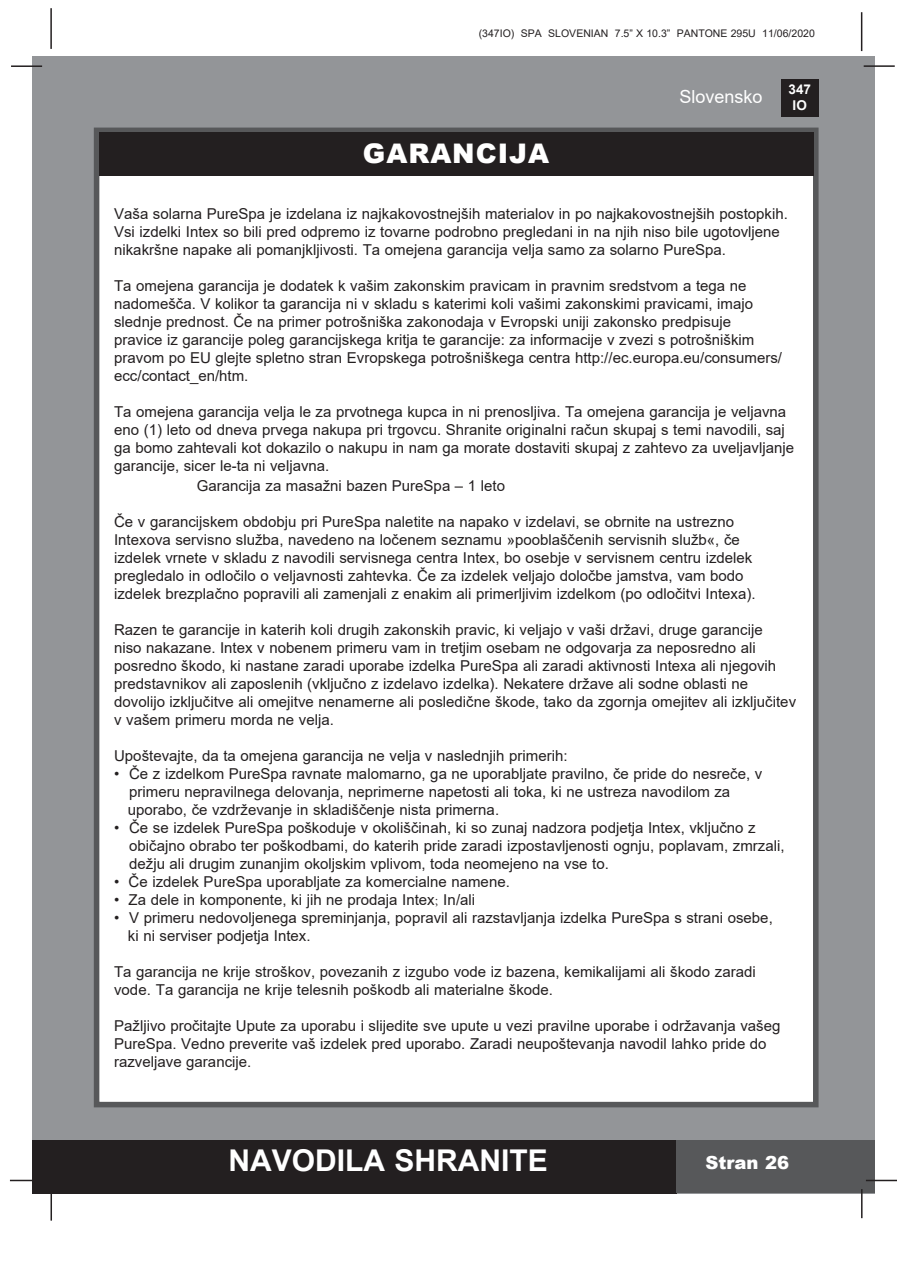
<style>
.page{position:relative;width:897px;height:1264px;background:#fff}
.page>*{position:absolute;margin:0;border:0;box-sizing:border-box;transform-origin:0 0}
.t1{font:700 30px "Arial";color:#fff}
.t2{font:900 27px "Arial";letter-spacing:.035em;color:#fff}
.t3{font:18px "Arial";color:#fff}
.t4{font:900 18px "Arial";color:#fff}
.t5{font:15px/18px "Arial";color:#231f20}
.t6{font:700 13.5px/16.2px "Arial";color:#fff;text-align:center}
.t7{font:10.5px "Arial";color:#231f20}
.s1{font-family:"Adobe Song Std";font-weight:300}
</style>
<div class="page">
<div style="left:33px;top:56px;width:842px;height:1137px;background:#939598"></div>
<div style="left:780px;top:79px;width:38px;height:38px;background:#231f20"></div>
<hr style="left:863px;top:65px;width:31px;height:2px;background:#231f20">
<hr style="left:50px;top:8px;width:2px;height:41px;background:#231f20">
<hr style="left:860px;top:12px;width:2px;height:39px;background:#231f20">
<div style="left:33px;top:1140px;width:644px;height:53px;background:#231f20"></div>
<div style="left:676px;top:1140px;width:199px;height:53px;background:#57585a"></div>
<hr style="left:865px;top:1179px;width:31px;height:2px;background:#231f20">
<hr style="left:860px;top:1189px;width:2px;height:29px;background:#231f20">
<hr style="left:50px;top:1190px;width:2px;height:30px;background:#231f20">
<hr style="left:10px;top:1179px;width:31px;height:2px;background:#231f20">
<hr style="left:11px;top:65px;width:31px;height:2px;background:#231f20">
<div style="left:94px;top:128px;width:724px;height:979px;background:#fff;border:6px solid #57585a"></div>
<div style="left:99px;top:132px;width:714px;height:44px;background:#231f20"></div>
<p class="t7" style="left:478px;top:26px;width:337px">(347IO) SPA SLOVENIAN 7.5” X 10.3” PANTONE 295U 11/06/2020</p>
<p class="t2" style="left:363px;top:134px;width:188px">GARANCIJA</p>
<p class="t3" style="left:679px;top:84px;width:85px">Slovensko</p>
<p class="t6" style="left:788px;top:81px;width:24px">347<br>IO</p>
<p class="t5" style="left:114px;top:204px;width:675px">Vaša solarna PureSpa je izdelana iz najkakovostnejših materialov in po najkakovostnejših postopkih.<br>Vsi izdelki Intex so bili pred odpremo iz tovarne podrobno pregledani in na njih niso bile ugotovljene nikakršne napake ali pomanjkljivosti. Ta omejena garancija velja samo za solarno PureSpa.</p>
<p class="t5" style="left:114px;top:276px;width:640px">Ta omejena garancija je dodatek k vašim zakonskim pravicam in pravnim sredstvom a tega ne nadomešča. V kolikor ta garancija ni v skladu s katerimi koli vašimi zakonskimi pravicami, imajo</p>
<p class="t5" style="left:114px;top:312px;width:618px">slednje prednost. Če na primer potrošniška zakonodaja v Evropski uniji zakonsko predpisuje</p>
<p class="t5" style="left:114px;top:330px;width:641px">pravice iz garancije poleg garancijskega kritja te garancije: za informacije v zvezi s potrošniškim</p>
<p class="t5" style="left:114px;top:348px;width:669px">pravom po EU glejte spletno stran Evropskega potrošniškega centra http://ec.europa.eu/consumers/ ecc/contact_en/htm.</p>
<p class="t5" style="left:114px;top:402px;width:681px">Ta omejena garancija velja le za prvotnega kupca in ni prenosljiva. Ta omejena garancija je veljavna eno (1) leto od dneva prvega nakupa pri trgovcu. Shranite originalni račun skupaj s temi navodili, saj ga bomo zahtevali kot dokazilo o nakupu in nam ga morate dostaviti skupaj z zahtevo za uveljavljanje garancije, sicer le-ta ni veljavna.</p>
<p class="t5" style="left:197px;top:476px;width:310px">Garancija za masažni bazen PureSpa – 1 leto</p>
<p class="t5" style="left:114px;top:512px;width:621px">Če v garancijskem obdobju pri PureSpa naletite na napako v izdelavi, se obrnite na ustrezno</p>
<p class="t5" style="left:114px;top:530px;width:627px">Intexova servisno služba, navedeno na ločenem seznamu »pooblaščenih servisnih služb«, če</p>
<p class="t5" style="left:114px;top:548px;width:639px">izdelek vrnete v skladu z navodili servisnega centra Intex, bo osebje v servisnem centru izdelek pregledalo in odločilo o veljavnosti zahtevka. Če za izdelek veljajo določbe jamstva, vam bodo</p>
<p class="t5" style="left:114px;top:584px;width:643px">izdelek brezplačno popravili ali zamenjali z enakim ali primerljivim izdelkom (po odločitvi Intexa).</p>
<p class="t5" style="left:114px;top:620px;width:650px">Razen te garancije in katerih koli drugih zakonskih pravic, ki veljajo v vaši državi, druge garancije</p>
<p class="t5" style="left:114px;top:638px;width:663px">niso nakazane. Intex v nobenem primeru vam in tretjim osebam ne odgovarja za neposredno ali posredno škodo, ki nastane zaradi uporabe izdelka PureSpa ali zaradi aktivnosti Intexa ali njegovih</p>
<p class="t5" style="left:114px;top:674px;width:635px">predstavnikov ali zaposlenih (vključno z izdelavo izdelka). Nekatere države ali sodne oblasti ne</p>
<p class="t5" style="left:114px;top:692px;width:683px">dovolijo izključitve ali omejitve nenamerne ali posledične škode, tako da zgornja omejitev ali izključitev v vašem primeru morda ne velja.</p>
<p class="t5" style="left:114px;top:746px;width:455px">Upoštevajte, da ta omejena garancija ne velja v naslednjih primerih:</p>
<p class="t5" style="left:114px;top:764px;width:649px">• Če z izdelkom PureSpa ravnate malomarno, ga ne uporabljate pravilno, če pride do nesreče, v</p>
<p class="t5" style="left:129px;top:782px;width:602px">primeru nepravilnega delovanja, neprimerne napetosti ali toka, ki ne ustreza navodilom za</p>
<p class="t5" style="left:128px;top:800px;width:373px">uporabo, če vzdrževanje in skladiščenje nista primerna.</p>
<p class="t5" style="left:129px;top:818px;width:656px;text-indent:-15px">• Če se izdelek PureSpa poškoduje v okoliščinah, ki so zunaj nadzora podjetja Intex, vključno z običajno obrabo ter poškodbami, do katerih pride zaradi izpostavljenosti ognju, poplavam, zmrzali, dežju ali drugim zunanjim okoljskim vplivom, toda neomejeno na vse to.</p>
<p class="t5" style="left:114px;top:872px;width:397px">• Če izdelek PureSpa uporabljate za komercialne namene.</p>
<p class="t5" style="left:114px;top:890px;width:362px">• Za dele in komponente, ki jih ne prodaja Intex<span class="s1">;</span> In/ali</p>
<p class="t5" style="left:114px;top:908px;width:660px">• V primeru nedovoljenega spreminjanja, popravil ali razstavljanja izdelka PureSpa s strani osebe,</p>
<p class="t5" style="left:128px;top:926px;width:184px">ki ni serviser podjetja Intex.</p>
<p class="t5" style="left:114px;top:962px;width:643px">Ta garancija ne krije stroškov, povezanih z izgubo vode iz bazena, kemikalijami ali škodo zaradi</p>
<p class="t5" style="left:114px;top:980px;width:440px">vode. Ta garancija ne krije telesnih poškodb ali materialne škode.</p>
<p class="t5" style="left:114px;top:1016px;width:667px">Pažljivo pročitajte Upute za uporabu i slijedite sve upute u vezi pravilne uporabe i održavanja vašeg<br>PureSpa. Vedno preverite vaš izdelek pred uporabo. Zaradi neupoštevanja navodil lahko pride do</p>
<p class="t5" style="left:114px;top:1052px;width:139px">razveljave garancije.</p>
<h1 class="t1" style="left:228px;top:1139px;width:321px">NAVODILA SHRANITE</h1>
<p class="t4" style="left:705px;top:1149px;width:85px">Stran 26</p>
</div>
